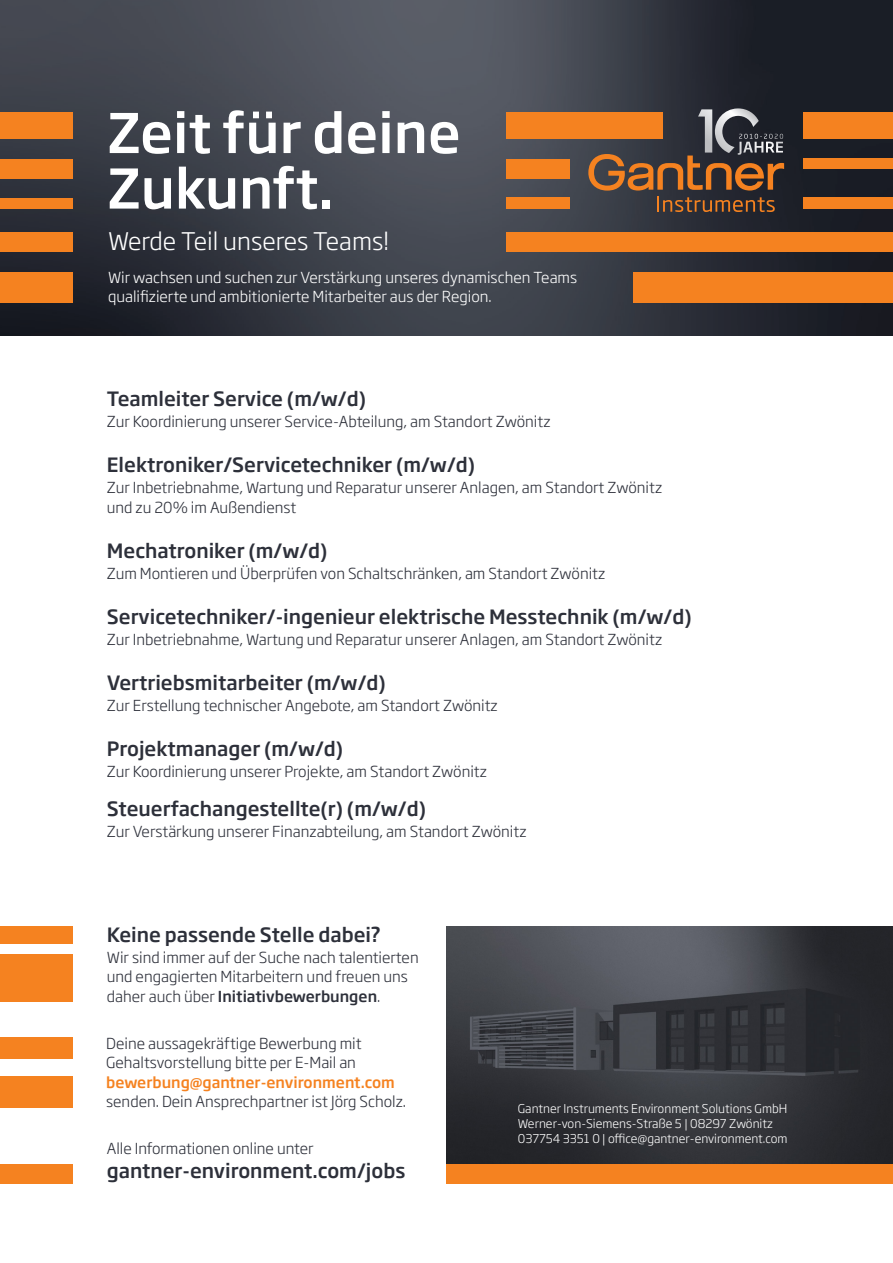
<style>
.page{position:relative;width:893px;height:1263px;background:#fff}
.page>*{position:absolute;margin:0;border:0;box-sizing:border-box;transform-origin:0 0}
.t1{font:500 54px/55.5px "Soho Gothic Std";color:#fff}
.t2{font:300 24px "Soho Gothic Std";color:#fff}
.t3{font:500 19.5px "Soho Gothic Std";color:#2d303a}
.t4{font:300 15px/19.5px "Soho Gothic Std";color:#2d303a}
.t5{font:300 15px/19.5px "Soho Gothic Std";color:#fff}
.t6{font:500 15px "Soho Gothic Std";color:#f58220}
.t7{font:300 12px/15px "Soho Gothic Std";color:#fff}
.s1{font-weight:500}
</style>
<div class="page">
<img style="left:446px;top:926px;width:447px;height:238px">
<img style="left:0;top:0;width:893px;height:336px">
<div style="left:0;top:232px;width:73px;height:19px;background:#f58220"></div>
<div style="left:0;top:113px;width:73px;height:26px;background:#f58220"></div>
<div style="left:0;top:199px;width:73px;height:10px;background:#f58220"></div>
<div style="left:0;top:159px;width:73px;height:20px;background:#f58220"></div>
<div style="left:803px;top:159px;width:90px;height:10px;background:#f58220"></div>
<div style="left:0;top:926px;width:73px;height:17px;background:#f58220"></div>
<div style="left:0;top:954px;width:73px;height:48px;background:#f58220"></div>
<div style="left:0;top:272px;width:73px;height:30px;background:#f58220"></div>
<div style="left:634px;top:272px;width:259px;height:30px;background:#f58220"></div>
<div style="left:0;top:1037px;width:73px;height:22px;background:#f58220"></div>
<div style="left:0;top:1076px;width:73px;height:31px;background:#f58220"></div>
<div style="left:803px;top:198px;width:90px;height:11px;background:#f58220"></div>
<div style="left:803px;top:113px;width:90px;height:26px;background:#f58220"></div>
<div style="left:506px;top:232px;width:387px;height:19px;background:#f58220"></div>
<div style="left:446px;top:1164px;width:447px;height:20px;background:#f58220"></div>
<div style="left:0;top:1164px;width:73px;height:20px;background:#f58220"></div>
<div style="left:506px;top:198px;width:63px;height:11px;background:#f58220"></div>
<div style="left:506px;top:113px;width:156px;height:26px;background:#f58220"></div>
<div style="left:506px;top:159px;width:63px;height:20px;background:#f58220"></div>
<svg style="left:588px;top:108px;width:196px;height:104px;background:#674d3b"></svg>
<h1 class="t1" style="left:107px;top:106px;width:355px">Zeit für deine<br>Zukunft.</h1>
<h2 class="t2" style="left:108px;top:226px;width:282px">Werde Teil unseres Teams!</h2>
<p class="t5" style="left:108px;top:268px;width:471px">Wir wachsen und suchen zur Verstärkung unseres dynamischen Teams qualifizierte und ambitionierte Mitarbeiter aus der Region.</p>
<h3 class="t3" style="left:107px;top:386px;width:261px">Teamleiter Service (m/w/d)</h3>
<p class="t4" style="left:107px;top:412px;width:445px">Zur Koordinierung unserer Service-Abteilung, am Standort Zwönitz</p>
<h3 class="t3" style="left:107px;top:452px;width:370px">Elektroniker/Servicetechniker (m/w/d)</h3>
<p class="t4" style="left:107px;top:478px;width:557px">Zur Inbetriebnahme, Wartung und Reparatur unserer Anlagen, am Standort Zwönitz und zu 20% im Außendienst</p>
<h3 class="t3" style="left:107px;top:538px;width:222px">Mechatroniker (m/w/d)</h3>
<p class="t4" style="left:107px;top:564px;width:500px">Zum Montieren und Überprüfen von Schaltschränken, am Standort Zwönitz</p>
<h3 class="t3" style="left:107px;top:604px;width:586px">Servicetechniker/-ingenieur elektrische Messtechnik (m/w/d)</h3>
<p class="t4" style="left:107px;top:630px;width:557px">Zur Inbetriebnahme, Wartung und Reparatur unserer Anlagen, am Standort Zwönitz</p>
<h3 class="t3" style="left:107px;top:670px;width:281px">Vertriebsmitarbeiter (m/w/d)</h3>
<p class="t4" style="left:107px;top:696px;width:392px">Zur Erstellung technischer Angebote, am Standort Zwönitz</p>
<h3 class="t3" style="left:107px;top:736px;width:238px">Projektmanager (m/w/d)</h3>
<p class="t4" style="left:107px;top:762px;width:382px">Zur Koordinierung unserer Projekte, am Standort Zwönitz</p>
<h3 class="t3" style="left:107px;top:796px;width:321px">Steuerfachangestellte(r) (m/w/d)</h3>
<p class="t4" style="left:107px;top:822px;width:421px">Zur Verstärkung unserer Finanzabteilung, am Standort Zwönitz</p>
<h3 class="t3" style="left:107px;top:922px;width:276px">Keine passende Stelle dabei?</h3>
<p class="t4" style="left:107px;top:948px;width:313px">Wir sind immer auf der Suche nach talentierten und engagierten Mitarbeitern und freuen uns daher auch über <span class="s1">Initiativbewerbungen</span>.</p>
<p class="t4" style="left:106px;top:1034px;width:257px">Deine aussagekräftige Bewerbung mit<br>Gehaltsvorstellung bitte per E-Mail an</p>
<p class="t6" style="left:106px;top:1073px;width:290px">bewerbung@gantner-environment.com</p>
<p class="t4" style="left:106px;top:1092px;width:301px">senden. Dein Ansprechpartner ist Jörg Scholz.</p>
<p class="t4" style="left:107px;top:1139px;width:208px">Alle Informationen online unter</p>
<h3 class="t3" style="left:107px;top:1158px;width:300px">gantner-environment.com/jobs</h3>
<p class="t7" style="left:518px;top:1101px;width:271px">Gantner Instruments Environment Solutions GmbH<br>Werner-von-Siemens-Straße 5 | 08297 Zwönitz<br>037754 3351 0 | office@gantner-environment.com</p>
</div>
